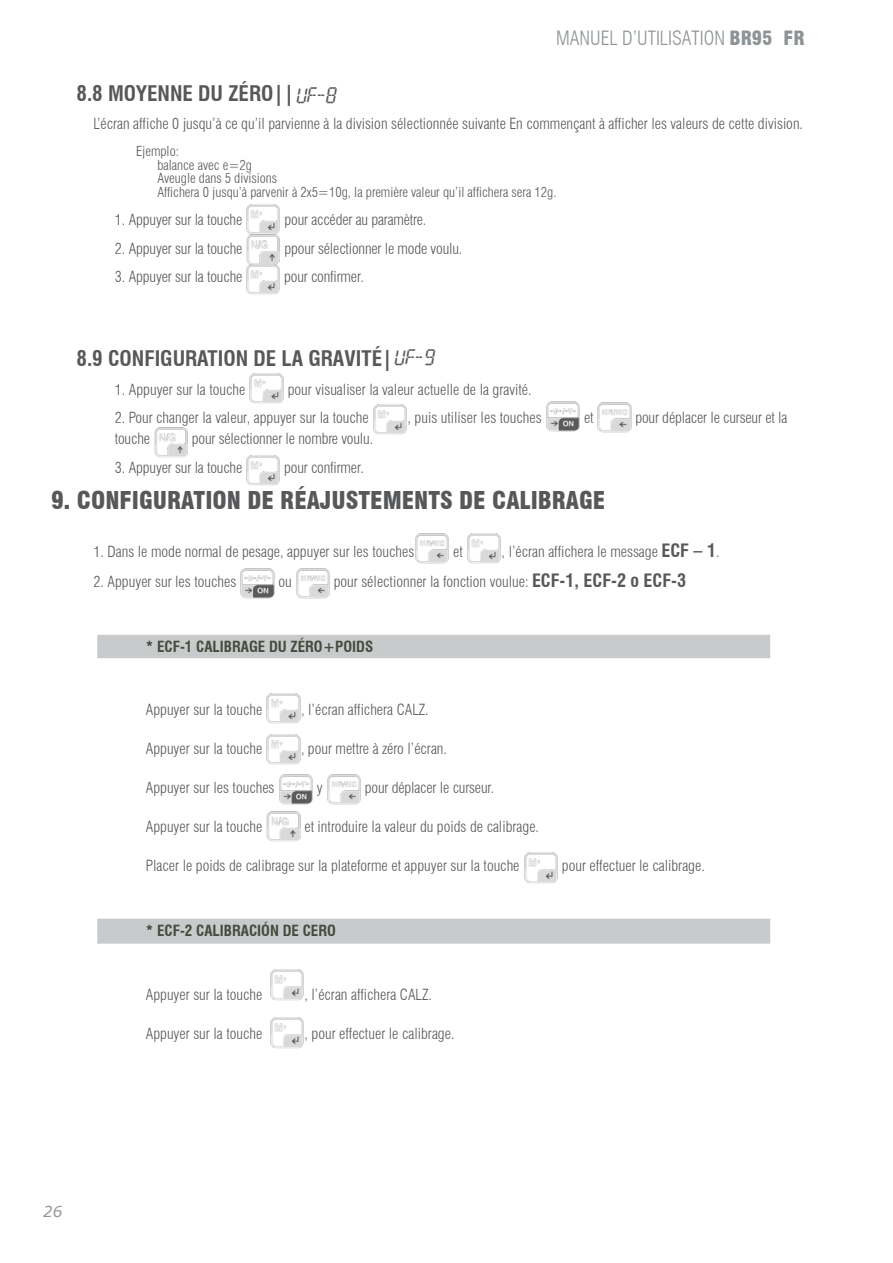
<style>
.page{position:relative;width:893px;height:1263px;background:#fff}
.page>*{position:absolute;margin:0;border:0;box-sizing:border-box;transform-origin:0 0}
.t1{font:900 condensed 24px "Swiss 721 BT";color:#57585a}
.t2{font:700 condensed 21px "Swiss 721 BT";color:#57585a}
.t3{font:300 condensed 19.2px "Swiss 721 BT";color:#8e9396}
.t4{font:300 condensed 15px "Swiss 721 BT";color:#57585a}
.t5{font:700 condensed 15px "Swiss 721 BT";color:#434c3d}
.t6{font:italic 15px "Verdana";color:#939598}
.t7{font:300 condensed 13.5px/13.5px "Swiss 721 BT";color:#57585a}
.s1{font-weight:900}
.s2{font-weight:900;color:#fff}
.s3{font-family:"Digit";font-weight:400;font-stretch:normal;font-size:19.5px}
.s4{font-weight:700;font-size:18px}
</style>
<div class="page">
<img style="left:246px;top:204px;width:34px;height:91px">
<img style="left:249px;top:373px;width:35px;height:31px">
<img style="left:373px;top:404px;width:34px;height:31px">
<img style="left:546px;top:401px;width:34px;height:31px">
<img style="left:597px;top:402px;width:35px;height:30px">
<img style="left:154px;top:427px;width:34px;height:30px">
<img style="left:246px;top:455px;width:34px;height:30px">
<img style="left:415px;top:533px;width:34px;height:31px">
<img style="left:467px;top:533px;width:34px;height:30px">
<img style="left:240px;top:568px;width:35px;height:31px">
<img style="left:296px;top:568px;width:34px;height:31px">
<svg style="left:97px;top:635px;width:673px;height:309px"></svg>
<img style="left:266px;top:692px;width:35px;height:32px">
<img style="left:266px;top:733px;width:35px;height:31px">
<img style="left:278px;top:773px;width:35px;height:31px">
<img style="left:326px;top:773px;width:35px;height:32px">
<img style="left:266px;top:810px;width:35px;height:31px">
<img style="left:523px;top:852px;width:35px;height:31px">
<img style="left:270px;top:969px;width:34px;height:31px">
<img style="left:270px;top:1017px;width:34px;height:31px">
<p class="t3" style="left:556px;top:27px;width:250px">MANUEL D’UTILISATION <span class="s1">BR95</span> <span class="s2">FR</span></p>
<h2 class="t2" style="left:77px;top:81px;width:259px">8.8 MOYENNE DU ZÉRO||<sub>UF-8</sub></h2>
<p class="t4" style="left:94px;top:115px;width:711px">L’écran affiche 0 jusqu’à ce qu’il parvienne à la division sélectionnée suivante En commençant à afficher les valeurs de cette division.</p>
<p class="t7" style="left:157px;top:145px;width:401px;text-indent:-21px">Ejemplo:<br>balance avec e=2g<br>Aveugle dans 5 divisions<br>Affichera 0 jusqu’à parvenir à 2x5=10g, la première valeur qu’il affichera sera 12g.</p>
<p class="t4" style="left:115px;top:211px;width:129px">1. Appuyer sur la touche</p>
<p class="t4" style="left:284px;top:211px;width:143px">pour accéder au paramètre.</p>
<p class="t4" style="left:115px;top:239px;width:129px">2. Appuyer sur la touche</p>
<p class="t4" style="left:284px;top:239px;width:180px">ppour sélectionner le mode voulu.</p>
<p class="t4" style="left:115px;top:268px;width:129px">3. Appuyer sur la touche</p>
<p class="t4" style="left:284px;top:268px;width:81px">pour confirmer.</p>
<h2 class="t2" style="left:77px;top:346px;width:358px">8.9 CONFIGURATION DE LA GRAVITÉ|<span class="s3">UF-9</span></h2>
<p class="t4" style="left:115px;top:380px;width:132px">1. Appuyer sur la touche</p>
<p class="t4" style="left:288px;top:380px;width:245px">pour visualiser la valeur actuelle de la gravité.</p>
<p class="t4" style="left:115px;top:409px;width:255px">2. Pour changer la valeur, appuyer sur la touche</p>
<p class="t4" style="left:408px;top:409px;width:136px">, puis utiliser les touches</p>
<p class="t4" style="left:584px;top:409px;width:11px">et</p>
<p class="t4" style="left:635px;top:409px;width:153px">pour déplacer le curseur et la</p>
<p class="t4" style="left:115px;top:430px;width:37px">touche</p>
<p class="t4" style="left:192px;top:430px;width:183px">pour sélectionner le nombre voulu.</p>
<p class="t4" style="left:115px;top:458px;width:129px">3. Appuyer sur la touche</p>
<p class="t4" style="left:284px;top:458px;width:81px">pour confirmer.</p>
<h1 class="t1" style="left:51px;top:486px;width:556px">9. CONFIGURATION DE RÉAJUSTEMENTS DE CALIBRAGE</h1>
<p class="t4" style="left:94px;top:542px;width:322px">1. Dans le mode normal de pesage, appuyer sur les touches</p>
<p class="t4" style="left:453px;top:542px;width:11px">et</p>
<p class="t4" style="left:502px;top:542px;width:219px">, l’écran affichera le message <span class="s4">ECF – 1</span>.</p>
<p class="t4" style="left:94px;top:572px;width:144px">2. Appuyer sur les touches</p>
<p class="t4" style="left:279px;top:572px;width:15px">ou</p>
<p class="t4" style="left:334px;top:572px;width:354px">pour sélectionner la fonction voulue: <span class="s4">ECF-1, ECF-2 o ECF-3</span></p>
<p class="t5" style="left:146px;top:638px;width:229px">* ECF-1 CALIBRAGE DU ZÉRO+POIDS</p>
<p class="t4" style="left:146px;top:700px;width:118px">Appuyer sur la touche</p>
<p class="t4" style="left:301px;top:700px;width:129px">, l’écran affichera CALZ.</p>
<p class="t4" style="left:146px;top:739px;width:118px">Appuyer sur la touche</p>
<p class="t4" style="left:301px;top:739px;width:147px">, pour mettre à zéro l’écran.</p>
<p class="t4" style="left:146px;top:778px;width:130px">Appuyer sur les touches</p>
<p class="t4" style="left:317px;top:778px;width:7px">y</p>
<p class="t4" style="left:365px;top:778px;width:131px">pour déplacer le curseur.</p>
<p class="t4" style="left:146px;top:817px;width:118px">Appuyer sur la touche</p>
<p class="t4" style="left:304px;top:817px;width:236px">et introduire la valeur du poids de calibrage.</p>
<p class="t4" style="left:146px;top:856px;width:375px">Placer le poids de calibrage sur la plateforme et appuyer sur la touche</p>
<p class="t4" style="left:562px;top:856px;width:144px">pour effectuer le calibrage.</p>
<p class="t5" style="left:146px;top:921px;width:192px">* ECF-2 CALIBRACIÓN DE CERO</p>
<p class="t6" style="left:43px;top:1201px;width:21px">26</p>
<p class="t4" style="left:146px;top:985px;width:118px">Appuyer sur la touche</p>
<p class="t4" style="left:304px;top:985px;width:129px">, l’écran affichera CALZ.</p>
<p class="t4" style="left:146px;top:1024px;width:118px">Appuyer sur la touche</p>
<p class="t4" style="left:305px;top:1024px;width:151px">, pour effectuer le calibrage.</p>
</div>
